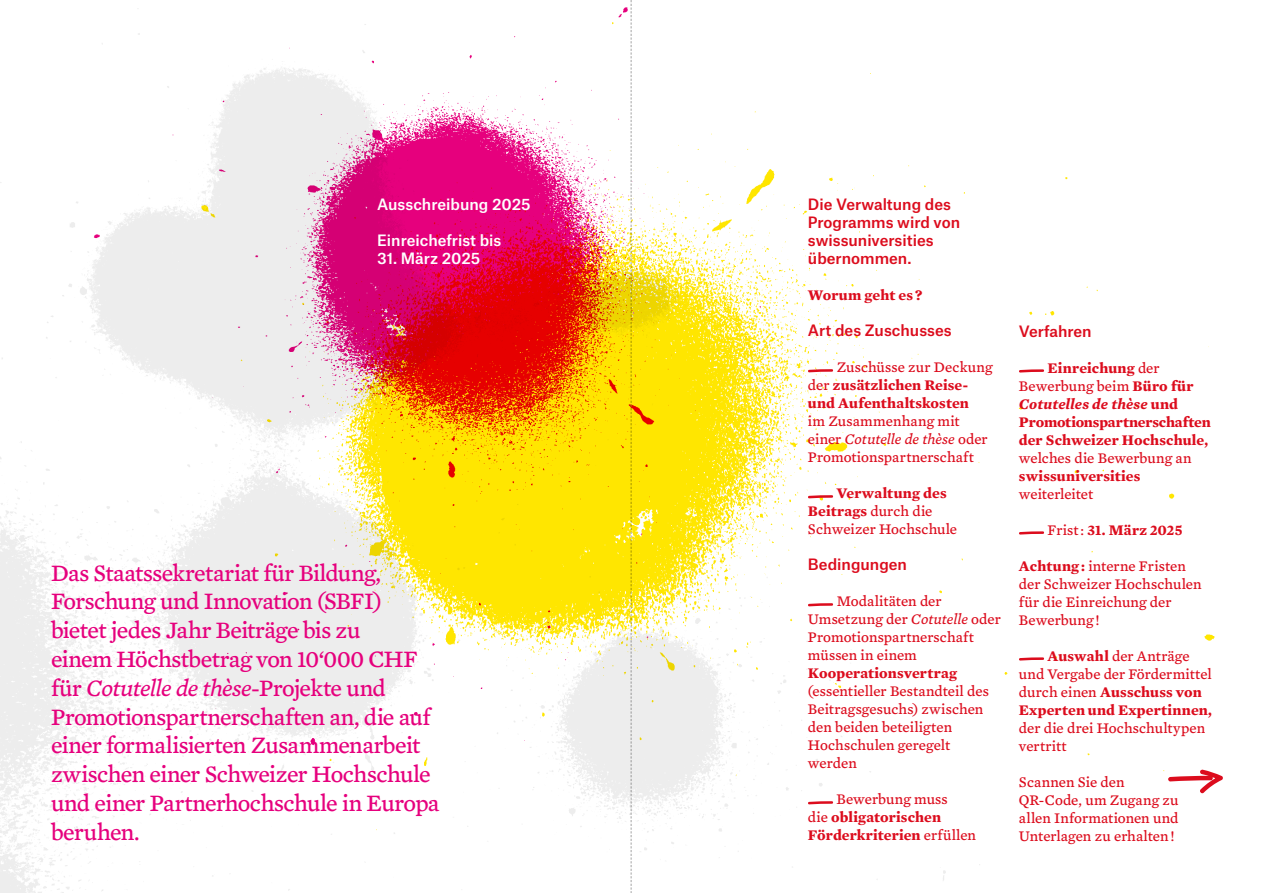
<style>
.page{position:relative;width:1263px;height:893px;background:#fff}
.page>*{position:absolute;margin:0;border:0;box-sizing:border-box;transform-origin:0 0}
.t1{font:24px/28.8px "Mercury Text G4";letter-spacing:-.025em;color:#e6007d}
.t2{font:15px/18px "Mercury Text G4";letter-spacing:.005em;color:#dc0c1d}
.t3{font:700 15px/18px "Mercury Text G4";letter-spacing:.005em;color:#dc0c1d}
.t4{font:500 15px/18px "Atlas Grotesk";color:#dc0c1d}
.t5{font:500 15px "Atlas Grotesk";color:#fff}
.s1{font-style:italic}
.s2{font-weight:400}
.s3{font-weight:700}
</style>
<div class="page">
<img style="left:0;top:0;width:1051px;height:893px">
<svg style="left:808px;top:369px;width:25px;height:3px"></svg>
<svg style="left:808px;top:495px;width:25px;height:3px"></svg>
<svg style="left:808px;top:603px;width:25px;height:3px"></svg>
<svg style="left:808px;top:801px;width:25px;height:3px"></svg>
<svg style="left:1019px;top:369px;width:25px;height:4px"></svg>
<svg style="left:1019px;top:531px;width:25px;height:4px"></svg>
<svg style="left:1019px;top:657px;width:25px;height:4px"></svg>
<svg style="left:1168px;top:769px;width:55px;height:25px"></svg>
<p class="t5" style="left:377px;top:192px;width:155px">Ausschreibung 2025</p>
<p class="t5" style="left:377px;top:228px;width:126px">Einreichefrist bis</p>
<p class="t5" style="left:377px;top:246px;width:105px">31. März 2025</p>
<p class="t1" style="left:51px;top:558px;width:390px">Das Staatssekretariat für Bildung, Forschung und Innovation (SBFI) bietet jedes Jahr Beiträge bis zu<br>einem Höchstbetrag von 10‘000 CHF für <span class="s1">Cotutelle de thèse</span>-Projekte und Promotionspartnerschaften an, die auf einer formalisierten Zusammenarbeit zwischen einer Schweizer Hochschule und einer Partnerhochschule in Europa beruhen.</p>
<p class="t4" style="left:808px;top:194px;width:154px">Die Verwaltung des<br>Programms wird von swissuniversities übernommen.</p>
<p class="t3" style="left:808px;top:286px;width:116px">Worum geht es ?</p>
<p class="t4" style="left:808px;top:320px;width:145px">Art des Zuschusses</p>
<p class="t3" style="left:808px;top:358px;width:186px;text-indent:29px"><span class="s2">Zuschüsse zur Deckung der</span> zusätzlichen Reise&shy;und Aufenthaltskosten</p>
<p class="t2" style="left:808px;top:412px;width:181px">im Zusammenhang mit einer <span class="s1">Cotutelle de thèse</span> oder<br>Promotionspartnerschaft</p>
<p class="t2" style="left:808px;top:484px;width:151px;text-indent:28px"><span class="s3">Verwaltung des<br>Beitrags</span> durch die<br>Schweizer Hochschule</p>
<p class="t4" style="left:808px;top:554px;width:100px">Bedingungen</p>
<p class="t2" style="left:808px;top:592px;width:194px;text-indent:29px">Modalitäten der<br>Umsetzung der <span class="s1">Cotutelle</span> oder<br>Promotionspartnerschaft müssen in einem</p>
<p class="t3" style="left:808px;top:664px;width:151px">Kooperationsvertrag</p>
<p class="t2" style="left:808px;top:682px;width:182px">(essentieller Bestandteil des<br>Beitragsgesuchs) zwischen den beiden beteiligten<br>Hochschulen geregelt werden</p>
<p class="t3" style="left:808px;top:790px;width:170px;text-indent:28px"><span class="s2">Bewerbung muss<br>die</span> obligatorischen<br>Förderkriterien <span class="s2">erfüllen</span></p>
<p class="t4" style="left:1019px;top:320px;width:74px">Verfahren</p>
<p class="t3" style="left:1019px;top:358px;width:193px;text-indent:29px">Einreichung <span class="s2">der<br>Bewerbung beim</span> Büro für<br><span class="s1">Cotutelles de thèse</span> und<br>Promotionspartnerschaften der Schweizer Hochschule,</p>
<p class="t2" style="left:1019px;top:449px;width:174px">welches die Bewerbung an</p>
<p class="t3" style="left:1019px;top:466px;width:123px">swissuniversities</p>
<p class="t2" style="left:1019px;top:485px;width:76px">weiterleitet</p>
<p class="t3" style="left:1047px;top:520px;width:137px"><span class="s2">Frist:</span> 31. März 2025</p>
<p class="t2" style="left:1019px;top:557px;width:184px"><span class="s3">Achtung:</span> interne Fristen der Schweizer Hochschulen für die Einreichung der<br>Bewerbung !</p>
<p class="t2" style="left:1019px;top:647px;width:194px;text-indent:28px"><span class="s3">Auswahl</span> der Anträge und Vergabe der Fördermittel durch einen <span class="s3">Ausschuss von<br>Experten und Expertinnen,</span></p>
<p class="t2" style="left:1019px;top:719px;width:188px">der die drei Hochschultypen vertritt</p>
<p class="t2" style="left:1019px;top:773px;width:161px">Scannen Sie den<br>QR-Code, um Zugang zu allen Informationen und<br>Unterlagen zu erhalten!</p>
</div>
